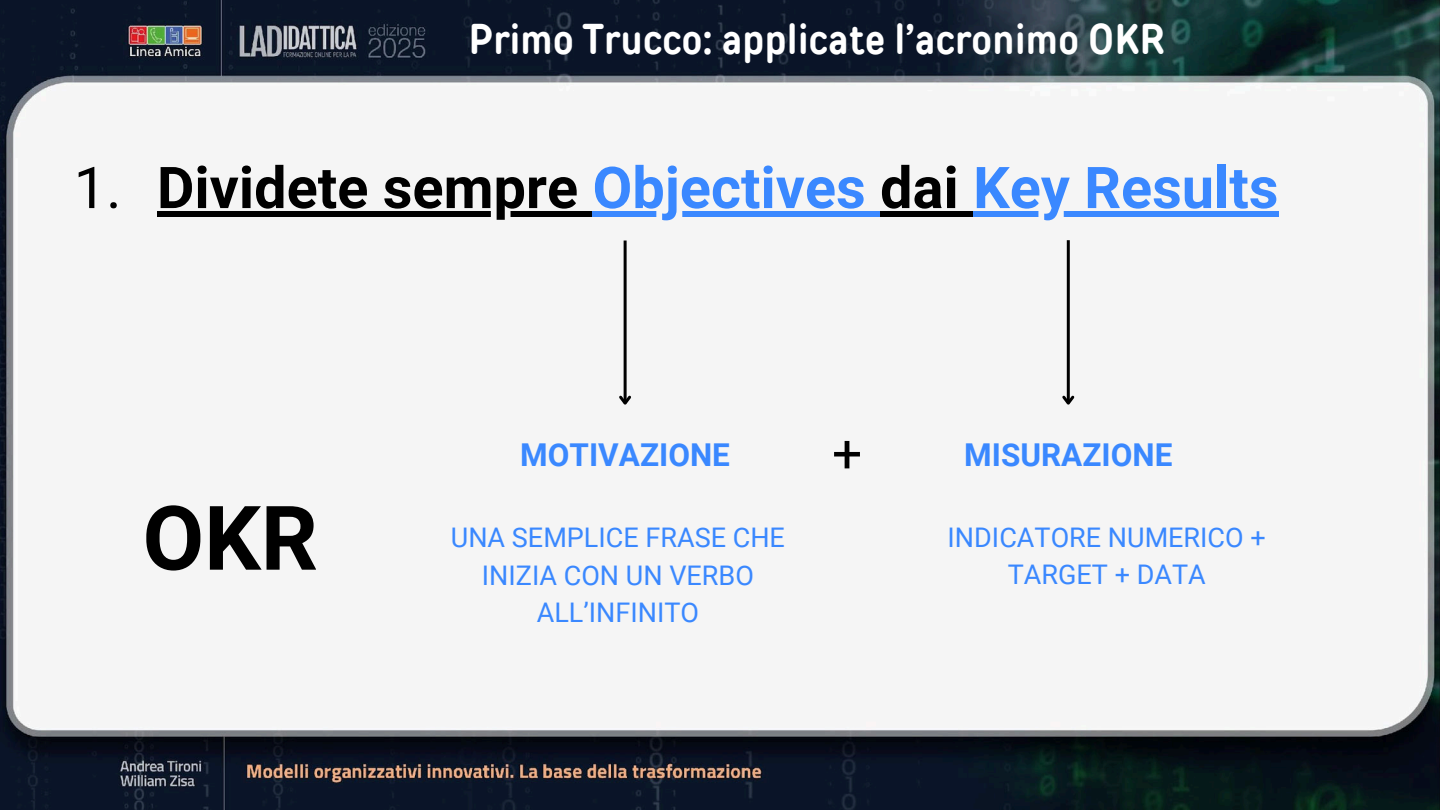
<style>
.page{position:relative;width:1440px;height:810px;background:#fff}
.page>*{position:absolute;margin:0;border:0;box-sizing:border-box;transform-origin:0 0}
.t1{font:700 89.3px "Roboto";color:#000}
.t2{font:700 57.7px "Roboto";color:#3a88ff}
.t3{font:53.1px "Roboto";color:#000}
.t4{font:700 42px "TT Rounds Condensed";letter-spacing:.01em;color:#fff}
.t5{font:700 31.5px "Roboto";color:#3a88ff}
.t6{font:27px/37.2px "Roboto";color:#3a88ff;text-align:center}
.s1{font-weight:400;color:#000}
.s2{color:#000}
</style>
<div class="page">
<img style="left:0;top:0;width:1440px;height:810px">
<div style="left:157px;top:211px;width:436px;height:5px;background:#000"></div>
<div style="left:593px;top:211px;width:287px;height:5px;background:#3a88ff"></div>
<div style="left:880px;top:211px;width:93px;height:5px;background:#000"></div>
<div style="left:973px;top:211px;width:305px;height:5px;background:#3a88ff"></div>
<hr style="left:624px;top:241px;width:3px;height:162px;background:#000">
<svg style="left:616px;top:393px;width:18px;height:15px"></svg>
<hr style="left:1067px;top:240px;width:3px;height:163px;background:#000">
<svg style="left:1060px;top:393px;width:17px;height:15px"></svg>
<h3 class="t4" style="left:469px;top:11px;width:697px">Primo Trucco: applicate l’acronimo OKR</h3>
<h2 class="t2" style="left:74px;top:147px;width:1206px"><span class="s1">1.</span> <span class="s2">Dividete sempre</span> Objectives <span class="s2">dai</span> Key Results</h2>
<h1 class="t1" style="left:143px;top:475px;width:177px">OKR</h1>
<h3 class="t3" style="left:832px;top:416px;width:32px">+</h3>
<p class="t5" style="left:520px;top:432px;width:211px">MOTIVAZIONE</p>
<p class="t5" style="left:964px;top:432px;width:210px">MISURAZIONE</p>
<p class="t6" style="left:451px;top:518px;width:336px">UNA SEMPLICE FRASE CHE<br>INIZIA CON UN VERBO<br>ALL’INFINITO</p>
<p class="t6" style="left:948px;top:518px;width:320px">INDICATORE NUMERICO +</p>
<p class="t6" style="left:1008px;top:555px;width:200px">TARGET + DATA</p>
</div>
